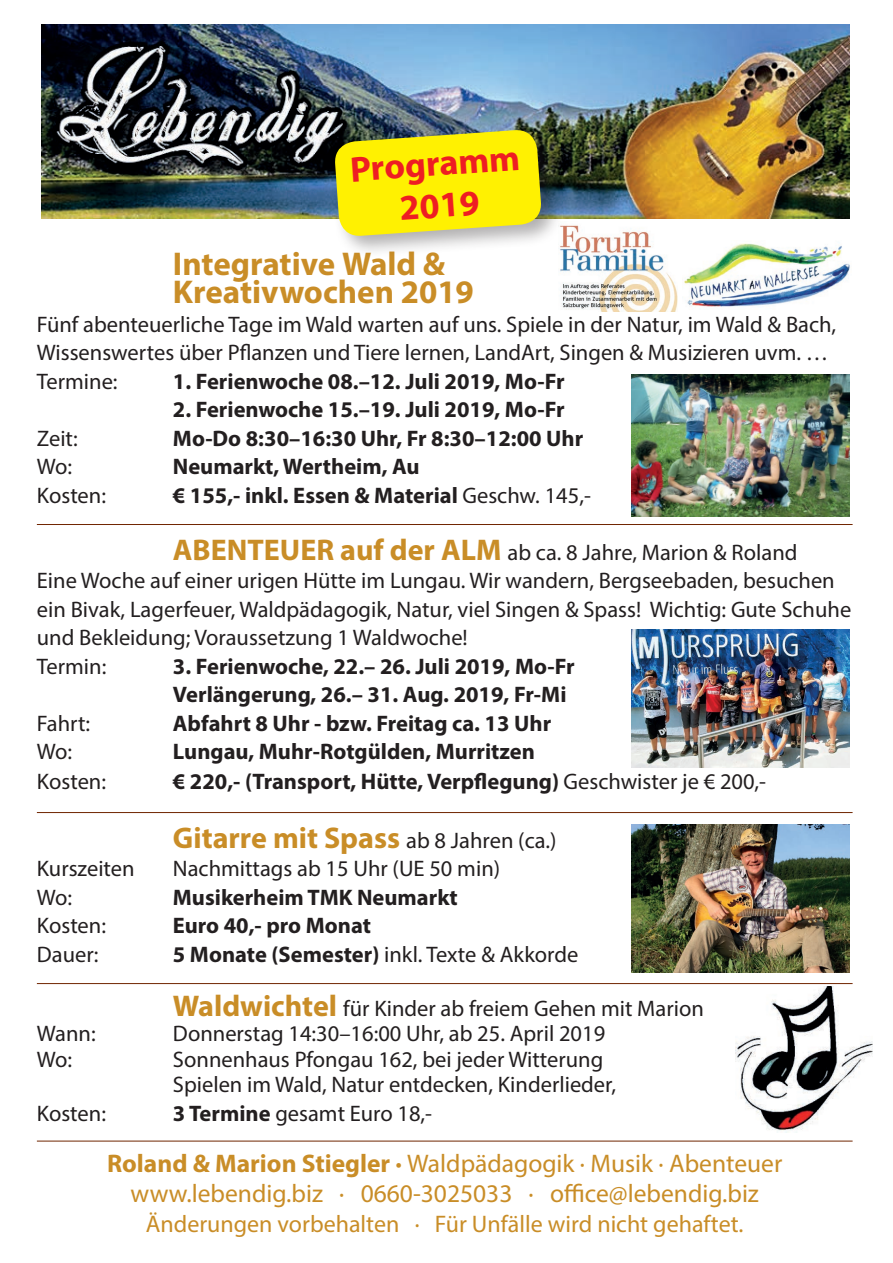
<style>
.page{position:relative;width:893px;height:1263px;background:#fff}
.page>*{position:absolute;margin:0;border:0;box-sizing:border-box;transform-origin:0 0}
.t1{font:700 36px/42px "Myriad Pro";color:#ee1d23;text-align:center}
.t2{font:700 33px/28.5px "Myriad Pro";color:#c98d27}
.t3{font:700 30px "Myriad Pro";color:#c98d27}
.t4{font:25.5px/30px "Myriad Pro";color:#c98d27;text-align:center}
.t5{font:24px "Myriad Pro";color:#c98d27}
.t6{font:22.5px/28.5px "Myriad Pro";color:#231f20}
.t7{font:700 22.5px/28.5px "Myriad Pro";color:#231f20}
.s1{font-weight:400}
.s2{font-weight:700;font-size:30px;color:#c98d27}
.s3{font-weight:400;font-size:22.5px;color:#231f20}
.s4{font-weight:700}
</style>
<div class="page">
<img style="left:560px;top:225px;width:118px;height:86px">
<hr style="left:37px;top:524px;width:816px;height:1px;background:#702501">
<hr style="left:37px;top:812px;width:816px;height:1px;background:#702501">
<hr style="left:37px;top:983px;width:816px;height:1px;background:#702501">
<hr style="left:37px;top:1141px;width:816px;height:1px;background:#702501">
<img style="left:631px;top:374px;width:218px;height:143px">
<img style="left:41px;top:25px;width:808px;height:194px">
<img style="left:631px;top:824px;width:218px;height:149px">
<div style="left:330px;top:125px;width:234px;height:134px;background:#231f20;opacity:.35"></div>
<svg style="left:334px;top:129px;width:208px;height:108px;background:#e9de16"></svg>
<img style="left:684px;top:243px;width:166px;height:64px">
<img style="left:631px;top:629px;width:218px;height:138px">
<img style="left:735px;top:986px;width:137px;height:146px">
<h1 class="t1" style="left:349px;top:147px;width:172px;rotate:-4deg">Programm<br>2019</h1>
<h2 class="t2" style="left:173px;top:248px;width:302px">Integrative Wald &amp;<br>Kreativwochen 2019</h2>
<p class="t6" style="left:37px;top:310px;width:801px">Fünf abenteuerliche Tage im Wald warten auf uns. Spiele in der Natur, im Wald &amp; Bach,<br>Wissenswertes über Pflanzen und Tiere lernen, LandArt, Singen &amp; Musizieren uvm. …<br>Termine:</p>
<p class="t7" style="left:173px;top:366px;width:393px">1. Ferienwoche 08.–12. Juli 2019, Mo-Fr</p>
<p class="t7" style="left:173px;top:395px;width:393px">2. Ferienwoche 15.–19. Juli 2019, Mo-Fr</p>
<p class="t6" style="left:37px;top:424px;width:42px">Zeit:</p>
<p class="t7" style="left:173px;top:423px;width:412px">Mo-Do 8:30–16:30 Uhr, Fr 8:30–12:00 Uhr</p>
<p class="t6" style="left:37px;top:452px;width:37px">Wo:</p>
<p class="t7" style="left:173px;top:452px;width:248px">Neumarkt, Wertheim, Au</p>
<p class="t6" style="left:37px;top:481px;width:71px">Kosten:</p>
<p class="t7" style="left:173px;top:480px;width:419px">€ 155,- inkl. Essen &amp; Material <span class="s1">Geschw. 145,-</span></p>
<p class="t6" style="left:37px;top:538px;width:816px;text-indent:136px"><span class="s2">ABENTEUER auf der ALM</span> ab ca. 8 Jahre, Marion &amp; Roland<br>Eine Woche auf einer urigen Hütte im Lungau. Wir wandern, Bergseebaden, besuchen ein Bivak, Lagerfeuer, Waldpädagogik, Natur, viel Singen &amp; Spass! Wichtig: Gute Schuhe und Bekleidung; Voraussetzung 1 Waldwoche!<br>Termin:</p>
<p class="t7" style="left:173px;top:651px;width:403px">3. Ferienwoche, 22.– 26. Juli 2019, Mo-Fr<br>Verlängerung, 26.– 31. Aug. 2019, Fr-Mi</p>
<p class="t6" style="left:37px;top:709px;width:55px">Fahrt:</p>
<p class="t7" style="left:173px;top:708px;width:380px">Abfahrt 8 Uhr - bzw. Freitag ca. 13 Uhr</p>
<p class="t6" style="left:37px;top:737px;width:37px">Wo:</p>
<p class="t7" style="left:173px;top:737px;width:364px">Lungau, Muhr-Rotgülden, Murritzen</p>
<p class="t6" style="left:37px;top:767px;width:71px">Kosten:</p>
<p class="t7" style="left:173px;top:767px;width:595px">€ 220,- (Transport, Hütte, Verpflegung) <span class="s1">Geschwister je € 200,-</span></p>
<h3 class="t3" style="left:173px;top:818px;width:385px">Gitarre mit Spass <span class="s3">ab 8 Jahren (ca.)</span></h3>
<p class="t6" style="left:37px;top:854px;width:99px">Kurszeiten</p>
<p class="t6" style="left:173px;top:854px;width:329px">Nachmittags ab 15 Uhr (UE 50 min)</p>
<p class="t6" style="left:37px;top:883px;width:37px">Wo:</p>
<p class="t7" style="left:173px;top:882px;width:286px">Musikerheim TMK Neumarkt</p>
<p class="t6" style="left:37px;top:911px;width:71px">Kosten:</p>
<p class="t7" style="left:173px;top:911px;width:199px">Euro 40,- pro Monat</p>
<p class="t6" style="left:37px;top:940px;width:63px">Dauer:</p>
<p class="t6" style="left:173px;top:940px;width:407px"><span class="s4">5 Monate (Semester)</span> inkl. Texte &amp; Akkorde</p>
<p class="t6" style="left:173px;top:994px;width:532px"><span class="s2">Waldwichtel</span> für Kinder ab freiem Gehen mit Marion</p>
<p class="t6" style="left:37px;top:1019px;width:60px">Wann:</p>
<p class="t6" style="left:173px;top:1019px;width:434px">Donnerstag 14:30–16:00 Uhr, ab 25. April 2019</p>
<p class="t6" style="left:37px;top:1045px;width:37px">Wo:</p>
<p class="t6" style="left:173px;top:1046px;width:445px;line-height:25.5px">Sonnenhaus Pfongau 162, bei jeder Witterung<br>Spielen im Wald, Natur entdecken, Kinderlieder,</p>
<p class="t6" style="left:37px;top:1099px;width:71px">Kosten:</p>
<p class="t6" style="left:173px;top:1099px;width:261px"><span class="s4">3 Termine</span> gesamt Euro 18,-</p>
<p class="t4" style="left:107px;top:1148px;width:677px"><span class="s4">Roland &amp; Marion Stiegler ·</span> Waldpädagogik · Musik · Abenteuer www.lebendig.biz · 0660-3025033 · office@lebendig.biz</p>
<p class="t5" style="left:146px;top:1209px;width:599px">Änderungen vorbehalten · Für Unfälle wird nicht gehaftet.</p>
</div>
